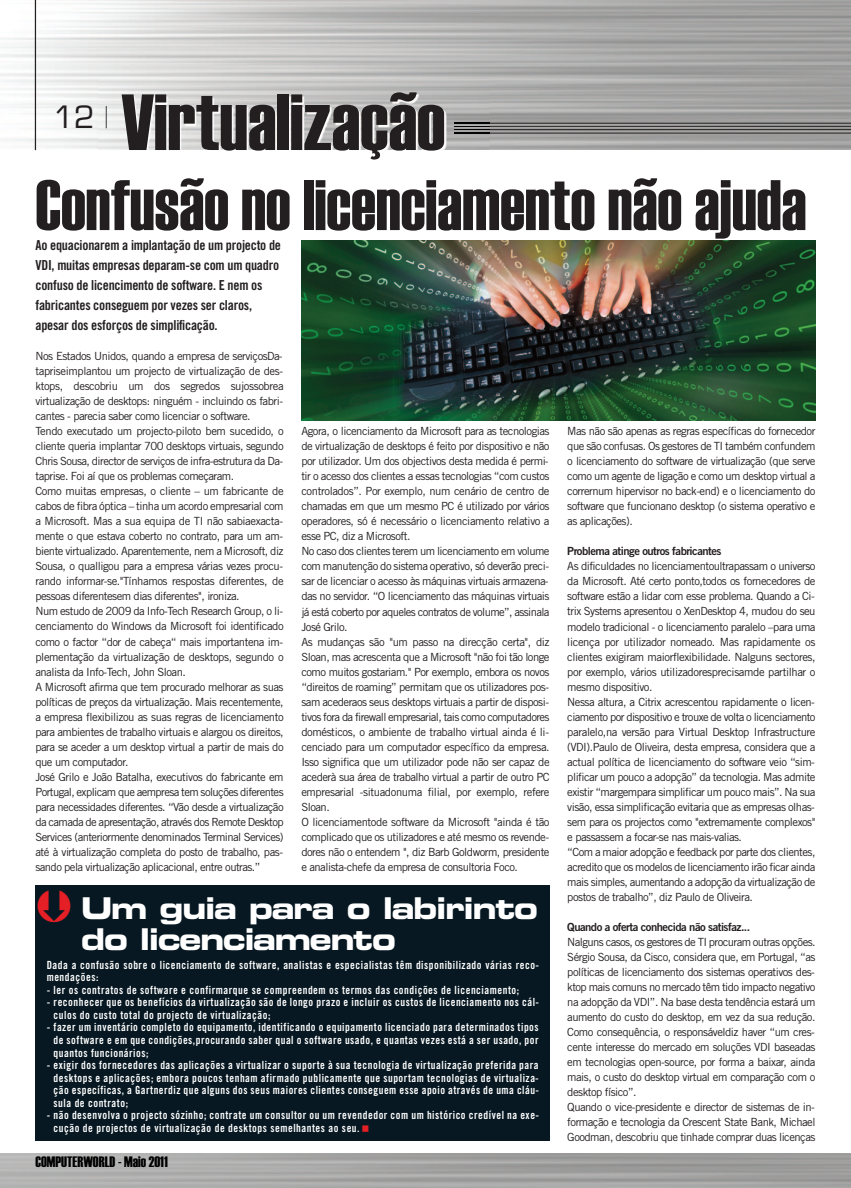
<style>
.page{position:relative;width:851px;height:1188px;background:#fff}
.page>*{position:absolute;margin:0;border:0;box-sizing:border-box;transform-origin:0 0}
.t1{font:79.38px "Haettenschweiler";color:#231f20}
.t2{font:71.25px "Haettenschweiler";color:#231f20}
.t3{font:30px/31.2px "Eurostile LT Std Bold Ex 2";letter-spacing:-.05em;color:#fff}
.t4{font:30px "Eurostile LT Std";color:#231f20}
.t5{font:15.12px "Haettenschweiler";color:#000}
.t6{font:13.75px/20px "Trade Gothic LT Std Bd Cn 20";letter-spacing:-.015em;color:#231f20}
.t7{font:11.25px/15px "Trade Gothic LT Std";letter-spacing:-.045em;color:#231f20}
.t8{font:11.25px/12.5px "Trade Gothic LT Std Bd Cn 20";letter-spacing:.05em;color:#fff;scale:.95 1}
.t9{font:11.25px "Trade Gothic LT Std Bd 2";letter-spacing:-.045em;color:#231f20}
.s1{font-stretch:condensed}
</style>
<div class="page">
<img style="left:0;top:0;width:850px;height:1187px">
<div style="left:0;top:150px;width:850px;height:1002px;background:#fff"></div>
<hr style="left:454px;top:123px;width:396px;height:1px;background:#231f20">
<hr style="left:454px;top:126px;width:396px;height:1px;background:#231f20">
<hr style="left:454px;top:129px;width:396px;height:1px;background:#231f20">
<hr style="left:454px;top:133px;width:396px;height:1px;background:#231f20">
<img style="left:98px;top:78px;width:391px;height:72px">
<img style="left:454px;top:123px;width:35px;height:1px">
<img style="left:454px;top:126px;width:35px;height:1px">
<img style="left:454px;top:129px;width:35px;height:1px">
<img style="left:454px;top:133px;width:35px;height:1px">
<hr style="left:35px;top:0;width:1px;height:150px;background:#231f20">
<div style="left:35px;top:885px;width:514px;height:255px;background:#071822"></div>
<img style="left:301px;top:240px;width:514px;height:180px">
<h3 class="t4" style="left:53px;top:100px;width:57px">12 <span class="s1">|</span></h3>
<h1 class="t1" style="left:121px;top:94px;width:325px">Virtualização</h1>
<h2 class="t2" style="left:35px;top:180px;width:772px">Confusão no licenciamento não ajuda</h2>
<p class="t6" style="left:35px;top:236px;width:247px">Ao equacionarem a implantação de um projecto de VDI, muitas empresas deparam-se com um quadro confuso de licencimento de software. E nem os fabricantes conseguem por vezes ser claros, apesar dos esforços de simplificação.</p>
<p class="t7" style="left:35px;top:349px;width:250px">Nos Estados Unidos, quando a empresa de serviçosDa&shy;tapriseimplantou um projecto de virtualização de des&shy;ktops, descobriu um dos segredos sujossobrea virtualização de desktops: ninguém - incluindo os fabri&shy;cantes - parecia saber como licenciar o software.<br>Tendo executado um projecto-piloto bem sucedido, o cliente queria implantar 700 desktops virtuais, segundo Chris Sousa, director de serviços de infra-estrutura da Da&shy;taprise. Foi aí que os problemas começaram.<br>Como muitas empresas, o cliente – um fabricante de cabos de fibra óptica – tinha um acordo empresarial com a Microsoft. Mas a sua equipa de TI não sabiaexacta&shy;mente o que estava coberto no contrato, para um am&shy;biente virtualizado. Aparentemente, nem a Microsoft, diz Sousa, o qualligou para a empresa várias vezes procu&shy;rando informar-se."Tínhamos respostas diferentes, de pessoas diferentesem dias diferentes", ironiza.<br>Num estudo de 2009 da Info-Tech Research Group, o li&shy;cenciamento do Windows da Microsoft foi identificado como o factor “dor de cabeça“ mais importantena im&shy;plementação da virtualização de desktops, segundo o analista da Info-Tech, John Sloan.<br>A Microsoft afirma que tem procurado melhorar as suas políticas de preços da virtualização. Mais recentemente, a empresa flexibilizou as suas regras de licenciamento para ambientes de trabalho virtuais e alargou os direitos, para se aceder a um desktop virtual a partir de mais do que um computador.<br>José Grilo e João Batalha, executivos do fabricante em Portugal, explicam que aempresa tem soluções diferentes para necessidades diferentes. “Vão desde a virtualização da camada de apresentação, através dos Remote Desktop Services (anteriormente denominados Terminal Services) até à virtualização completa do posto de trabalho, pas&shy;sando pela virtualização aplicacional, entre outras.”</p>
<p class="t7" style="left:301px;top:425px;width:250px">Agora, o licenciamento da Microsoft para as tecnologias de virtualização de desktops é feito por dispositivo e não por utilizador. Um dos objectivos desta medida é permi&shy;tir o acesso dos clientes a essas tecnologias “com custos controlados”. Por exemplo, num cenário de centro de chamadas em que um mesmo PC é utilizado por vários operadores, só é necessário o licenciamento relativo a esse PC, diz a Microsoft.<br>No caso dos clientes terem um licenciamento em volume com manutenção do sistema operativo, só deverão preci&shy;sar de licenciar o acesso às máquinas virtuais armazena&shy;das no servidor. “O licenciamento das máquinas virtuais já está coberto por aqueles contratos de volume”, assinala José Grilo.<br>As mudanças são "um passo na direcção certa", diz Sloan, mas acrescenta que a Microsoft "não foi tão longe como muitos gostariam." Por exemplo, embora os novos “direitos de roaming” permitam que os utilizadores pos&shy;sam acederaos seus desktops virtuais a partir de disposi&shy;tivos fora da firewall empresarial, tais como computadores domésticos, o ambiente de trabalho virtual ainda é li&shy;cenciado para um computador específico da empresa.<br>Isso significa que um utilizador pode não ser capaz de acederà sua área de trabalho virtual a partir de outro PC empresarial -situadonuma filial, por exemplo, refere Sloan.<br>O licenciamentode software da Microsoft "ainda é tão complicado que os utilizadores e até mesmo os revende&shy;dores não o entendem ", diz Barb Goldworm, presidente e analista-chefe da empresa de consultoria Foco.</p>
<p class="t7" style="left:567px;top:425px;width:250px;text-align:justify">Mas não são apenas as regras específicas do fornecedor que são confusas. Os gestores de TI também confundem o licenciamento do software de virtualização (que serve como um agente de ligação e como um desktop virtual a corrernum hipervisor no back-end) e o licenciamento do software que funcionano desktop (o sistema operativo e as aplicações).</p>
<p class="t9" style="left:567px;top:547px;width:156px">Problema atinge outros fabricantes</p>
<p class="t7" style="left:567px;top:560px;width:250px">As dificuldades no licenciamentoultrapassam o universo da Microsoft. Até certo ponto,todos os fornecedores de software estão a lidar com esse problema. Quando a Ci&shy;trix Systems apresentou o XenDesktop 4, mudou do seu modelo tradicional - o licenciamento paralelo –para uma licença por utilizador nomeado. Mas rapidamente os clientes exigiram maiorflexibilidade. Nalguns sectores, por exemplo, vários utilizadoresprecisamde partilhar o mesmo dispositivo.<br>Nessa altura, a Citrix acrescentou rapidamente o licen&shy;ciamento por dispositivo e trouxe de volta o licenciamento paralelo,na versão para Virtual Desktop Infrastructure (VDI).Paulo de Oliveira, desta empresa, considera que a actual política de licenciamento do software veio “sim&shy;plificar um pouco a adopção” da tecnologia. Mas admite existir “margempara simplificar um pouco mais”. Na sua visão, essa simplificação evitaria que as empresas olhas&shy;sem para os projectos como "extremamente complexos" e passassem a focar-se nas mais-valias.<br>“Com a maior adopção e feedback por parte dos clientes, acredito que os modelos de licenciamento irão ficar ainda mais simples, aumentando a adopção da virtualização de postos de trabalho”, diz Paulo de Oliveira.</p>
<p class="t9" style="left:567px;top:922px;width:184px">Quando a oferta conhecida não satisfaz...</p>
<p class="t7" style="left:567px;top:934px;width:250px">Nalguns casos, os gestores de TI procuram outras opções.<br>Sérgio Sousa, da Cisco, considera que, em Portugal, “as políticas de licenciamento dos sistemas operativos des&shy;ktop mais comuns no mercado têm tido impacto negativo na adopção da VDI”. Na base desta tendência estará um aumento do custo do desktop, em vez da sua redução.<br>Como consequência, o responsáveldiz haver “um cres&shy;cente interesse do mercado em soluções VDI baseadas em tecnologias open-source, por forma a baixar, ainda mais, o custo do desktop virtual em comparação com o desktop físico”.<br>Quando o vice-presidente e director de sistemas de in&shy;formação e tecnologia da Crescent State Bank, Michael Goodman, descobriu que tinhade comprar duas licenças</p>
<h3 class="t3" style="left:81px;top:894px;width:459px">Um guia para o labirinto do licenciamento</h3>
<p class="t8" style="left:47px;top:959px;width:520px">Dada a confusão sobre o licenciamento de software, analistas e especialistas têm disponibilizado várias reco&shy;mendações:</p>
<p class="t8" style="left:47px;top:984px;width:499px">- ler os contratos de software e confirmarque se compreendem os termos das condições de licenciamento;</p>
<p class="t8" style="left:54px;top:996px;width:512px;text-indent:-7px">- reconhecer que os benefícios da virtualização são de longo prazo e incluir os custos de licenciamento nos cál&shy;culos do custo total do projecto de virtualização;</p>
<p class="t8" style="left:54px;top:1021px;width:512px;text-align:justify;text-indent:-7px">- fazer um inventário completo do equipamento, identificando o equipamento licenciado para determinados tipos de software e em que condições,procurando saber qual o software usado, e quantas vezes está a ser usado, por quantos funcionários;</p>
<p class="t8" style="left:54px;top:1059px;width:512px;text-align:justify;text-indent:-7px">- exigir dos fornecedores das aplicações a virtualizar o suporte à sua tecnologia de virtualização preferida para desktops e aplicações; embora poucos tenham afirmado publicamente que suportam tecnologias de virtualiza&shy;ção específicas, a Gartnerdiz que alguns dos seus maiores clientes conseguem esse apoio através de uma cláu&shy;sula de contrato;</p>
<p class="t8" style="left:54px;top:1109px;width:512px;text-indent:-7px">- não desenvolva o projecto sózinho; contrate um consultor ou um revendedor com um histórico credível na exe&shy;cução de projectos de virtualização de desktops semelhantes ao seu.</p>
<h3 class="t5" style="left:35px;top:1155px;width:134px">COMPUTERWORLD - Maio 2011</h3>
</div>
